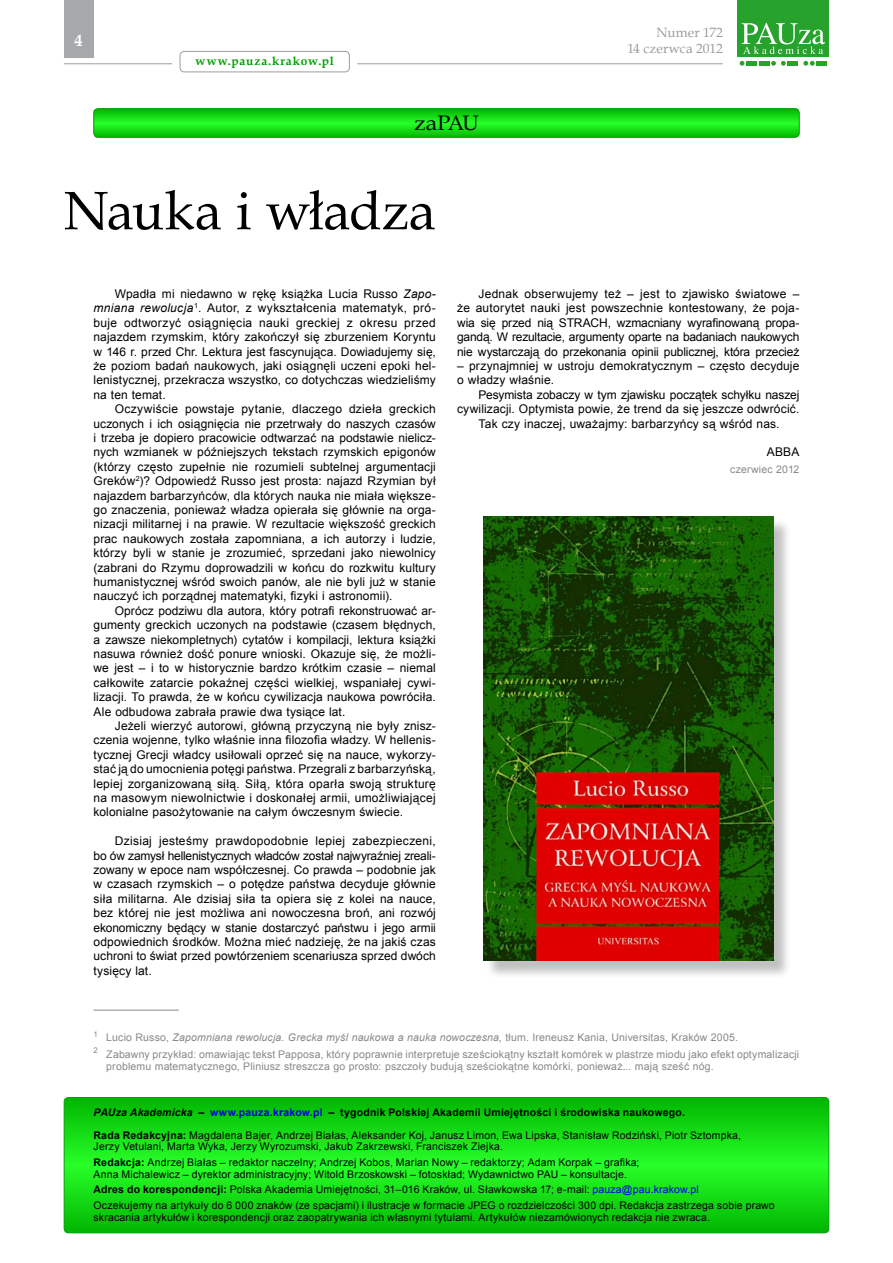
<style>
.page{position:relative;width:893px;height:1263px;background:#fff}
.page>*{position:absolute;margin:0;border:0;box-sizing:border-box;transform-origin:0 0}
.t1{font:54px "Book Antiqua";letter-spacing:-.015em;color:#000}
.t2{font:21px "Book Antiqua";letter-spacing:-.035em;color:#000;scale:1.1 1}
.t3{font:700 16.5px "Book Antiqua";color:#fff}
.t4{font:13.5px/16.2px "Book Antiqua";color:#9c9d9f;text-align:right}
.t5{font:12px/14.4px "Arial";letter-spacing:.01em;color:#000;text-align:justify}
.t6{font:12px "Arial";letter-spacing:-.01em;color:#000}
.t7{font:700 12px "Book Antiqua";letter-spacing:.07em;color:#00a000}
.t8{font:10.5px/15.8px "Arial";letter-spacing:.015em;color:#000}
.t9{font:10.5px/16.2px "Arial";letter-spacing:.015em;color:#87888a}
.s1{font-style:italic}
.s2{font-weight:700;font-style:italic}
.s3{font-weight:700}
.s4{font-weight:700;color:#0000e1}
.s5{color:#0000e1}
</style>
<div class="page">
<hr style="left:357px;top:63px;width:366px;height:1px;background:#9c9d9f">
<div style="left:64px;top:0;width:30px;height:57px;background:#a7a8aa"></div>
<div style="left:180px;top:51px;width:170px;height:21px;border:1px solid #9c9d9f;border-radius:4px"></div>
<svg style="left:740px;top:61px;width:4px;height:5px"></svg>
<svg style="left:771px;top:61px;width:15px;height:5px"></svg>
<svg style="left:803px;top:61px;width:12px;height:5px"></svg>
<div style="left:746px;top:61px;width:11px;height:5px;background:#26a22d"></div>
<div style="left:759px;top:61px;width:11px;height:5px;background:#26a22d"></div>
<div style="left:787px;top:61px;width:11px;height:5px;background:#26a22d"></div>
<div style="left:816px;top:61px;width:11px;height:5px;background:#26a22d"></div>
<div style="left:737px;top:0;width:92px;height:56px;background:#26a22d"></div>
<svg style="left:741px;top:23px;width:84px;height:31px"></svg>
<hr style="left:64px;top:63px;width:108px;height:1px;background:#9c9d9f">
<svg style="left:64px;top:1097px;width:765px;height:136px;background:#14da14"></svg>
<div style="left:64px;top:1097px;width:765px;height:136px;border:1px solid #00a000;border-radius:4px"></div>
<svg style="left:94px;top:109px;width:705px;height:28px;background:#16dd16"></svg>
<div style="left:94px;top:108px;width:705px;height:30px;border:1px solid #00a000;border-radius:4px"></div>
<hr style="left:94px;top:1010px;width:85px;height:1px;background:#87888a">
<div style="left:485px;top:518px;width:307px;height:461px;background:#000;opacity:.25"></div>
<img style="left:483px;top:516px;width:290px;height:445px">
<h3 class="t3" style="left:75px;top:30px;width:10px">4</h3>
<p class="t7" style="left:196px;top:53px;width:140px">www.pauza.krakow.pl</p>
<h2 class="t2" style="left:414px;top:109px;width:60px">zaPAU</h2>
<h1 class="t1" style="left:64px;top:173px;width:373px">Nauka i władza</h1>
<p class="t4" style="left:627px;top:24px;width:97px">Numer 172<br>14 czerwca 2012</p>
<p class="t5" style="left:94px;top:287px;width:344px;text-indent:21px">Wpadła mi niedawno w rękę książka Lucia Russo <span class="s1">Zapo&shy;mniana rewolucja</span><sup>1</sup>. Autor, z wykształcenia matematyk, pró&shy;buje odtworzyć osiągnięcia nauki greckiej z okresu przed najazdem rzymskim, który zakończył się zburzeniem Koryntu w 146 r. przed Chr. Lektura jest fascynująca. Dowiadujemy się, że poziom badań naukowych, jaki osiągnęli uczeni epoki hel&shy;lenistycznej, przekracza wszystko, co dotychczas wiedzieliśmy na ten temat.</p>
<p class="t5" style="left:94px;top:402px;width:344px;text-indent:21px">Oczywiście powstaje pytanie, dlaczego dzieła greckich uczonych i ich osiągnięcia nie przetrwały do naszych czasów i trzeba je dopiero pracowicie odtwarzać na podstawie nielicz&shy;nych wzmianek w późniejszych tekstach rzymskich epigonów (którzy często zupełnie nie rozumieli subtelnej argumentacji Greków<sup>2</sup>)? Odpowiedź Russo jest prosta: najazd Rzymian był najazdem barbarzyńców, dla których nauka nie miała większe&shy;go znaczenia, ponieważ władza opierała się głównie na orga&shy;nizacji militarnej i na prawie. W rezultacie większość greckich prac naukowych została zapomniana, a ich autorzy i ludzie, którzy byli w stanie je zrozumieć, sprzedani jako niewolnicy (zabrani do Rzymu doprowadzili w końcu do rozkwitu kultury humanistycznej wśród swoich panów, ale nie byli już w stanie nauczyć ich porządnej matematyki, fizyki i astronomii).</p>
<p class="t5" style="left:94px;top:603px;width:344px;text-indent:21px">Oprócz podziwu dla autora, który potrafi rekonstruować ar&shy;gumenty greckich uczonych na podstawie (czasem błędnych, a zawsze niekompletnych) cytatów i kompilacji, lektura książki nasuwa również dość ponure wnioski. Okazuje się, że możli&shy;we jest – i to w historycznie bardzo krótkim czasie – niemal całkowite zatarcie pokaźnej części wielkiej, wspaniałej cywi&shy;lizacji. To prawda, że w końcu cywilizacja naukowa powróciła.<br>Ale odbudowa zabrała prawie dwa tysiące lat.</p>
<p class="t5" style="left:94px;top:719px;width:344px;text-indent:21px">Jeżeli wierzyć autorowi, główną przyczyną nie były znisz&shy;czenia wojenne, tylko właśnie inna filozofia władzy. W hellenis&shy;tycznej Grecji władcy usiłowali oprzeć się na nauce, wykorzy&shy;stać ją do umocnienia potęgi państwa. Przegrali z barbarzyńską, lepiej zorganizowaną siłą. Siłą, która oparła swoją strukturę na masowym niewolnictwie i doskonałej armii, umożliwiającej kolonialne pasożytowanie na całym ówczesnym świecie.</p>
<p class="t5" style="left:94px;top:834px;width:344px;text-indent:21px">Dzisiaj jesteśmy prawdopodobnie lepiej zabezpieczeni, bo ów zamysł hellenistycznych władców został najwyraźniej zreali&shy;zowany w epoce nam współczesnej. Co prawda – podobnie jak w czasach rzymskich – o potędze państwa decyduje głównie siła militarna. Ale dzisiaj siła ta opiera się z kolei na nauce, bez której nie jest możliwa ani nowoczesna broń, ani rozwój ekonomiczny będący w stanie dostarczyć państwu i jego armii odpowiednich środków. Można mieć nadzieję, że na jakiś czas uchroni to świat przed powtórzeniem scenariusza sprzed dwóch tysięcy lat.</p>
<p class="t5" style="left:457px;top:287px;width:344px;text-indent:21px">Jednak obserwujemy też – jest to zjawisko światowe – że autorytet nauki jest powszechnie kontestowany, że poja&shy;wia się przed nią STRACH, wzmacniany wyrafinowaną propa&shy;gandą. W rezultacie, argumenty oparte na badaniach naukowych nie wystarczają do przekonania opinii publicznej, która przecież</p>
<p class="t5" style="left:457px;top:359px;width:344px">– przynajmniej w ustroju demokratycznym – często decyduje o władzy właśnie.</p>
<p class="t6" style="left:478px;top:387px;width:322px">Pesymista zobaczy w tym zjawisku początek schyłku naszej</p>
<p class="t5" style="left:457px;top:402px;width:344px">cywilizacji. Optymista powie, że trend da się jeszcze odwrócić.</p>
<p class="t5" style="left:478px;top:416px;width:303px">Tak czy inaczej, uważajmy: barbarzyńcy są wśród nas.</p>
<p class="t5" style="left:767px;top:445px;width:34px">ABBA</p>
<p class="t9" style="left:730px;top:461px;width:71px">czerwiec 2012</p>
<p class="t9" style="left:94px;top:1030px;width:707px"><sup>1</sup> Lucio Russo, <span class="s1">Zapomniana rewolucja. Grecka myśl naukowa a nauka nowoczesna</span>, tłum. Ireneusz Kania, Universitas, Kraków 2005.<br><sup>2</sup> Zabawny przykład: omawiając tekst Papposa, który poprawnie interpretuje sześciokątny kształt komórek w plastrze miodu jako efekt optymalizacji</p>
<p class="t9" style="left:106px;top:1058px;width:609px">problemu matematycznego, Pliniusz streszcza go prosto: pszczoły budują sześciokątne komórki, ponieważ... mają sześć nóg.</p>
<p class="t8" style="left:94px;top:1102px;width:649px;line-height:22.2px"><span class="s2">PAUza Akademicka</span> <span class="s3">–</span> <span class="s4">www.pauza.krakow.pl</span> <span class="s3">– tygodnik Polskiej Akademii Umiejętności i środowiska naukowego.<br>Rada Redakcyjna:</span> Magdalena Bajer, Andrzej Białas, Aleksander Koj, Janusz Limon, Ewa Lipska, Stanisław Rodziński, Piotr Sztompka,</p>
<p class="t8" style="left:94px;top:1139px;width:547px">Jerzy Vetulani, Marta Wyka, Jerzy Wyrozumski, Jakub Zakrzewski, Franciszek Ziejka.<br><span class="s3">Redakcja:</span> Andrzej Białas – redaktor naczelny; Andrzej Kobos, Marian Nowy – redaktorzy; Adam Korpak – grafika;</p>
<p class="t8" style="left:94px;top:1166px;width:683px">Anna Michalewicz – dyrektor administracyjny; Witold Brzoskowski – fotoskład; Wydawnictwo PAU – konsultacje.<br><span class="s3">Adres do korespondencji:</span> Polska Akademia Umiejętności, 31–016 Kraków, ul. Sławkowska 17; e-mail: <span class="s5">pauza@pau.krakow.pl<br></span>Oczekujemy na artykuły do 6 000 znaków (ze spacjami) i ilustracje w formacie JPEG o rozdzielczości 300 dpi. Redakcja zastrzega sobie prawo</p>
<p class="t8" style="left:94px;top:1209px;width:618px">skracania artykułów i korespondencji oraz zaopatrywania ich własnymi tytułami. Artykułów niezamówionych redakcja nie zwraca.</p>
</div>
